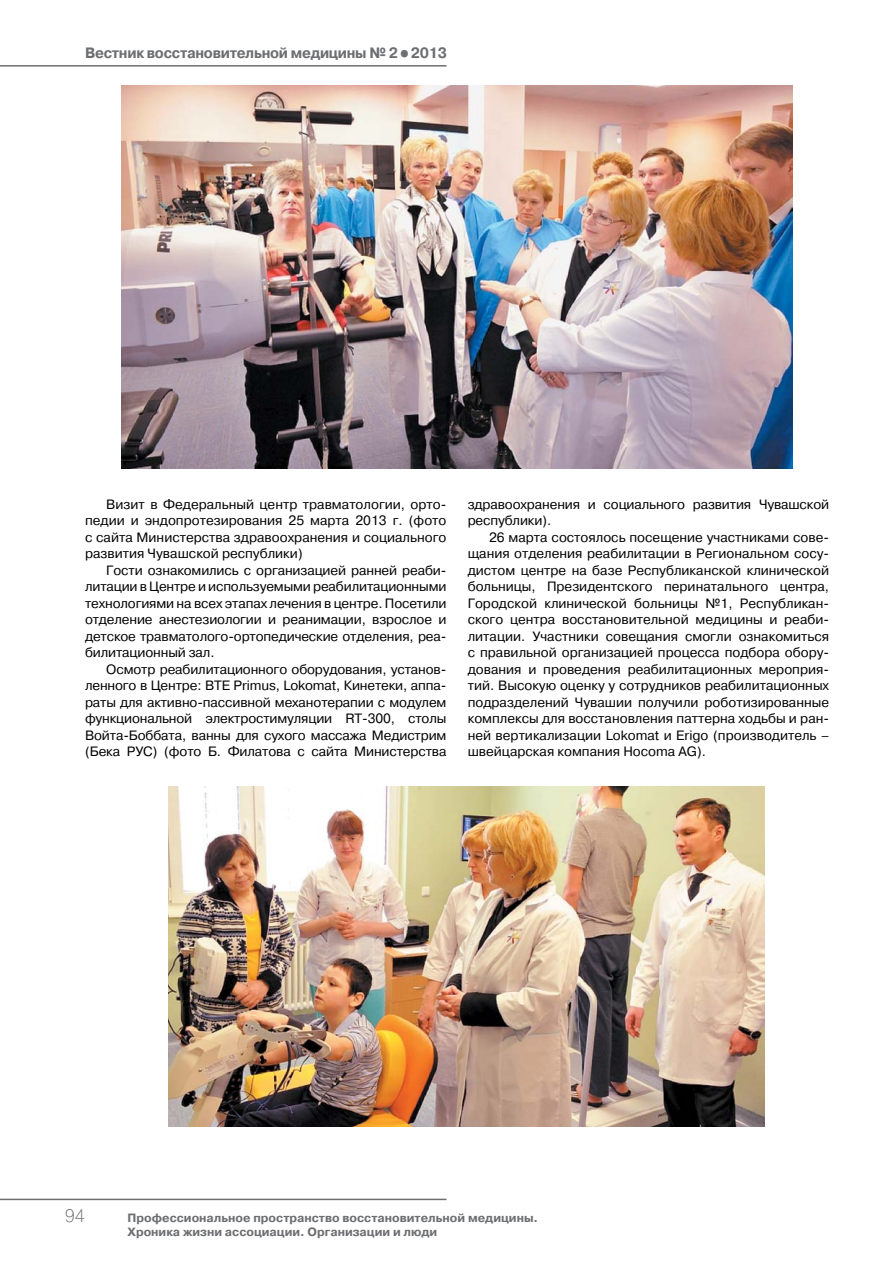
<style>
.page{position:relative;width:893px;height:1263px;background:#fff}
.page>*{position:absolute;margin:0;border:0;box-sizing:border-box;transform-origin:0 0}
.t1{font:18px "Pragmatica Light C";color:#6d6e71}
.t2{font:700 15px "Pragmatica C";letter-spacing:-.02em;color:#6d6e71;scale:.95 1}
.t3{font:13.5px/16.5px "Pragmatica C";letter-spacing:-.01em;color:#000;text-align:justify}
.t4{font:700 12px/14.4px "Pragmatica C";color:#6d6e71}
.s1{font-size:21px}
</style>
<div class="page">
<hr style="left:0;top:65px;width:446px;height:2px;background:#6d6e71">
<hr style="left:0;top:1199px;width:446px;height:1px;background:#6d6e71">
<img style="left:122px;top:85px;width:671px;height:383px">
<img style="left:169px;top:787px;width:595px;height:340px">
<p class="t2" style="left:85px;top:45px;width:383px">Вестник восстановительной медицины № 2<span class="s1">•</span>2013</p>
<p class="t3" style="left:85px;top:496px;width:363px;text-indent:21px">Визит в Федеральный центр травматологии, орто&shy;педии и эндопротезирования 25 марта 2013 г. (фото с сайта Министерства здравоохранения и социального развития Чувашской республики)</p>
<p class="t3" style="left:85px;top:562px;width:363px;text-indent:21px">Гости ознакомились с организацией ранней реаби&shy;литации в Центре и используемыми реабилитационными технологиями на всех этапах лечения в центре. Посетили отделение анестезиологии и реанимации, взрослое и детское травматолого-ортопедические отделения, реа&shy;билитационный зал.</p>
<p class="t3" style="left:85px;top:661px;width:363px;text-indent:21px">Осмотр реабилитационного оборудования, установ&shy;ленного в Центре: BTE Primus, Lokomat, Кинетеки, аппа&shy;раты для активно-пассивной механотерапии с модулем функциональной электростимуляции RT-300, столы Войта-Боббата, ванны для сухого массажа Медистрим (Бека РУС ) (фото Б. Филатова с сайта Министерства</p>
<p class="t3" style="left:468px;top:496px;width:363px">здравоохранения и социального развития Чувашской республики).</p>
<p class="t3" style="left:468px;top:529px;width:363px;text-indent:21px">26 марта состоялось посещение участниками сове&shy;щания отделения реабилитации в Региональном сосу&shy;дистом центре на базе Республиканской клинической больницы, Президентского перинатального центра, Городской клинической больницы №1, Республикан&shy;ского центра восстановительной медицины и реаби&shy;литации. Участники совещания смогли ознакомиться с правильной организацией процесса подбора обору&shy;дования и проведения реабилитационных мероприя&shy;тий. Высокую оценку у сотрудников реабилитационных подразделений Чувашии получили роботизированные комплексы для восстановления паттерна ходьбы и ран&shy;ней вертикализации Lokomat и Erigo (производитель – швейцарская компания Hocoma AG).</p>
<h1 class="t1" style="left:65px;top:1206px;width:22px">94</h1>
<p class="t4" style="left:128px;top:1211px;width:412px">Профессиональное пространство восстановительной медицины.<br>Хроника жизни ассоциации. Организации и люди</p>
</div>
